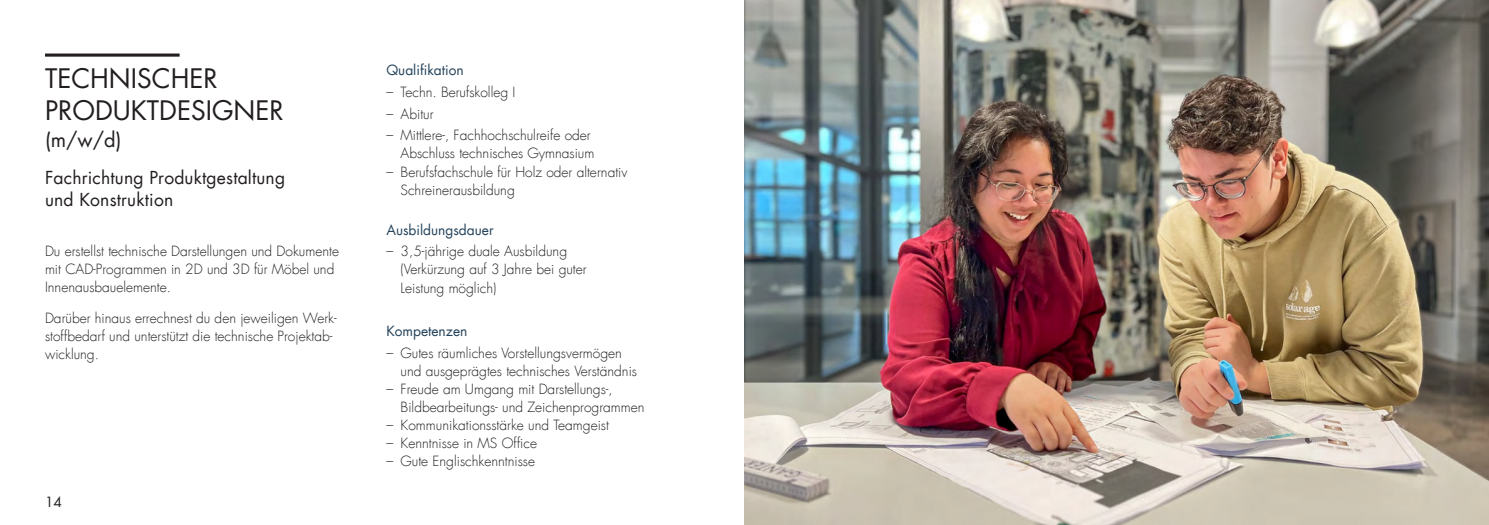
<style>
.page{position:relative;width:1489px;height:525px;background:#fff}
.page>*{position:absolute;margin:0;border:0;box-sizing:border-box;transform-origin:0 0}
.t1{font:26.25px/31.5px "Futura LT";color:#231f20}
.t2{font:20px "Futura LT";color:#231f20}
.t3{font:17.5px/21.2px "Futura LT";letter-spacing:.01em;color:#231f20}
.t4{font:300 13.75px/18.1px "Futura LT";color:#231f20}
.t5{font:13.75px "Futura LT";color:#23425a}
.t6{font:13.75px "Futura LT";color:#231f20}
</style>
<div class="page">
<img style="left:744px;top:0;width:744px;height:524px">
<svg style="left:45px;top:53px;width:135px;height:4px"></svg>
<h1 class="t1" style="left:45px;top:63px;width:240px">TECHNISCHER<br>PRODUKTDESIGNER</h1>
<h2 class="t2" style="left:45px;top:127px;width:78px">(m/w/d)</h2>
<p class="t3" style="left:45px;top:168px;width:242px">Fachrichtung Produktgestaltung und Konstruktion</p>
<p class="t4" style="left:45px;top:242px;width:295px">Du erstellst technische Darstellungen und Dokumente mit CAD-Programmen in 2D und 3D für Möbel und<br>Innenausbauelemente.</p>
<p class="t4" style="left:45px;top:309px;width:293px">Darüber hinaus errechnest du den jeweiligen Werk&shy;stoffbedarf und unterstützt die technische Projektab&shy;wicklung.</p>
<p class="t6" style="left:45px;top:493px;width:18px">14</p>
<p class="t5" style="left:386px;top:62px;width:79px">Qualifikation</p>
<p class="t4" style="left:386px;top:83px;width:130px">– Techn. Berufskolleg I</p>
<p class="t4" style="left:386px;top:105px;width:49px">– Abitur</p>
<p class="t4" style="left:386px;top:127px;width:209px;text-align:right">– Mittlere-, Fachhochschulreife oder<br>Abschluss technisches Gymnasium</p>
<p class="t4" style="left:400px;top:163px;width:228px;text-indent:-14px">– Berufsfachschule für Holz oder alternativ<br>Schreinerausbildung</p>
<p class="t5" style="left:386px;top:221px;width:109px">Ausbildungsdauer</p>
<p class="t4" style="left:400px;top:242px;width:187px;text-indent:-14px">– 3,5-jährige duale Ausbildung (Verkürzung auf 3 Jahre bei guter<br>Leistung möglich)</p>
<p class="t5" style="left:386px;top:322px;width:82px">Kompetenzen</p>
<p class="t4" style="left:400px;top:344px;width:238px;text-indent:-14px">– Gutes räumliches Vorstellungsvermögen und ausgeprägtes technisches Verständnis</p>
<p class="t4" style="left:400px;top:380px;width:245px;text-indent:-14px">– Freude am Umgang mit Darstellungs-,<br>Bildbearbeitungs- und Zeichenprogrammen</p>
<p class="t4" style="left:386px;top:416px;width:224px">– Kommunikationsstärke und Teamgeist</p>
<p class="t4" style="left:386px;top:434px;width:152px">– Kenntnisse in MS Office</p>
<p class="t4" style="left:386px;top:452px;width:150px">– Gute Englischkenntnisse</p>
</div>
